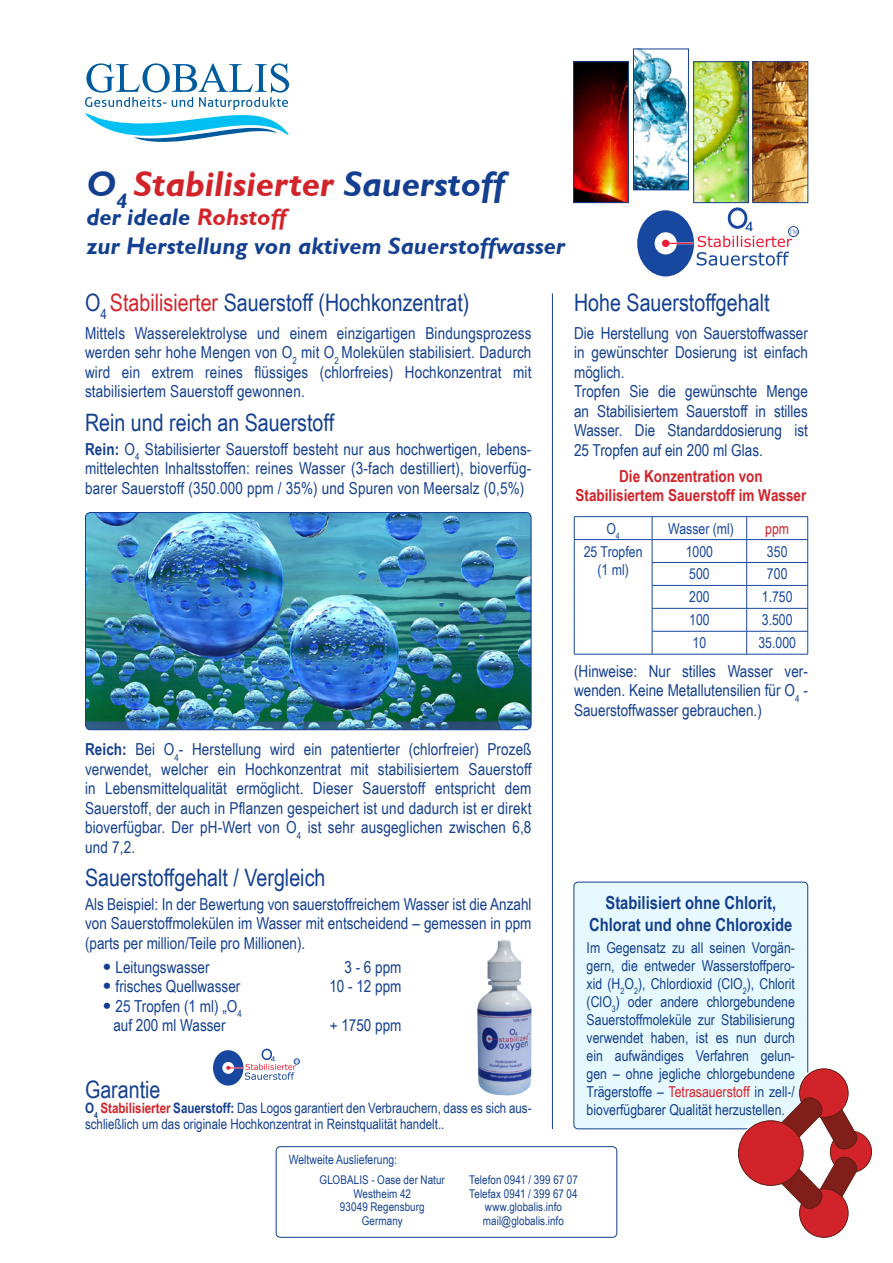
<style>
.page{position:relative;width:893px;height:1263px;background:#fff}
.page>*{position:absolute;margin:0;border:0;box-sizing:border-box;transform-origin:0 0}
.t1{font:italic 700 36px "Gill Sans";color:#d2232a}
.t2{font:24px "Arial Narrow";color:#143f90}
.t3{font:italic 700 24px/28.8px "Gill Sans";color:#143f90}
.t4{font:700 18px/21.6px "Arial Narrow";color:#143f90;text-align:center}
.t5{font:16.5px/19.5px "Arial Narrow";color:#143f90;text-align:justify}
.t6{font:700 16.5px/19.5px "Arial Narrow";color:#d2232a;text-align:center}
.t7{font:15px/18px "Arial Narrow";color:#143f90;text-align:justify}
.t8{font:15px/18px "Arial Narrow";color:#17479e;text-align:center}
.t9{font:15px "Arial Narrow";color:#d2232a}
.t10{font:14.25px/15.8px "Arial Narrow";color:#143f90}
.t11{font:12.75px "Arial Narrow";color:#17479e}
.t12{font:12px/13.5px "Arial Narrow";letter-spacing:.005em;color:#143f90;text-align:center}
.s1{color:#143f90}
.s2{color:#d2232a}
.s3{font-weight:700}
.s4{font-family:"Futura Std"}
.s5{font-weight:700;color:#d2232a}
</style>
<div class="page">
<div style="left:637px;top:210px;width:57px;height:66px;background:#17479e;border-radius:50%"></div>
<div style="left:655px;top:232px;width:22px;height:22px;background:#fff;border-radius:50%"></div>
<div style="left:662px;top:240px;width:7px;height:7px;background:#ed1b35;border-radius:50%"></div>
<svg style="left:664px;top:207px;width:134px;height:59px"></svg>
<div style="left:788px;top:226px;width:11px;height:11px;border:1px solid #17479e;border-radius:50%"></div>
<svg style="left:85px;top:63px;width:204px;height:79px"></svg>
<img style="left:635px;top:51px;width:51px;height:137px">
<div style="left:633px;top:49px;width:55px;height:141px;border:1px solid #143f90"></div>
<img style="left:575px;top:64px;width:52px;height:137px">
<div style="left:573px;top:62px;width:56px;height:141px;border:1px solid #143f90"></div>
<img style="left:696px;top:64px;width:51px;height:137px">
<div style="left:694px;top:62px;width:55px;height:141px;border:1px solid #143f90"></div>
<img style="left:755px;top:64px;width:51px;height:137px">
<div style="left:574px;top:882px;width:234px;height:247px;background:#e6f9fe;border-radius:4px"></div>
<div style="left:574px;top:882px;width:234px;height:247px;border:1px solid #143f90;border-radius:4px"></div>
<hr style="left:552px;top:293px;width:1px;height:836px;background:#143f90">
<div style="left:213px;top:1050px;width:30px;height:35px;background:#17479e;border-radius:50%"></div>
<svg style="left:222px;top:1062px;width:12px;height:12px"></svg>
<svg style="left:226px;top:1049px;width:73px;height:31px"></svg>
<img style="left:85px;top:512px;width:445px;height:218px">
<div style="left:85px;top:512px;width:447px;height:218px;border:1px solid #143f90;border-radius:5px"></div>
<img style="left:477px;top:935px;width:76px;height:166px">
<div style="left:276px;top:1146px;width:341px;height:91px;border:1px solid #143f90;border-radius:4px"></div>
<hr style="left:574px;top:516px;width:78px;height:1px;background:#17479e">
<hr style="left:652px;top:516px;width:95px;height:1px;background:#17479e">
<hr style="left:747px;top:516px;width:61px;height:1px;background:#17479e">
<hr style="left:574px;top:539px;width:78px;height:1px;background:#17479e">
<hr style="left:652px;top:539px;width:95px;height:1px;background:#17479e">
<hr style="left:747px;top:539px;width:61px;height:1px;background:#17479e">
<hr style="left:652px;top:562px;width:95px;height:1px;background:#17479e">
<hr style="left:747px;top:562px;width:61px;height:1px;background:#17479e">
<hr style="left:652px;top:585px;width:95px;height:1px;background:#17479e">
<hr style="left:747px;top:585px;width:61px;height:1px;background:#17479e">
<hr style="left:652px;top:608px;width:95px;height:1px;background:#17479e">
<hr style="left:747px;top:608px;width:61px;height:1px;background:#17479e">
<svg style="left:574px;top:517px;width:1px;height:137px"></svg>
<hr style="left:652px;top:631px;width:95px;height:1px;background:#17479e">
<svg style="left:652px;top:517px;width:1px;height:137px"></svg>
<hr style="left:747px;top:631px;width:61px;height:1px;background:#17479e">
<svg style="left:746px;top:517px;width:1px;height:137px"></svg>
<svg style="left:807px;top:517px;width:1px;height:137px"></svg>
<hr style="left:574px;top:654px;width:78px;height:1px;background:#17479e">
<hr style="left:652px;top:654px;width:95px;height:1px;background:#17479e">
<hr style="left:747px;top:654px;width:61px;height:1px;background:#17479e">
<svg style="left:802px;top:1070px;width:27px;height:26px"></svg>
<svg style="left:745px;top:1123px;width:27px;height:27px"></svg>
<div style="left:830px;top:1131px;width:42px;height:41px;background:#d2232a;border-radius:50%"></div>
<div style="left:830px;top:1131px;width:42px;height:41px;border:1px solid #5f1d14;border-radius:50%"></div>
<div style="left:800px;top:1189px;width:48px;height:48px;background:#d2232a;border-radius:50%"></div>
<div style="left:800px;top:1069px;width:48px;height:48px;background:#d2232a;border-radius:50%"></div>
<svg style="left:766px;top:1087px;width:92px;height:132px"></svg>
<div style="left:738px;top:1121px;width:65px;height:64px;background:#d2232a;border-radius:50%"></div>
<div style="left:738px;top:1120px;width:65px;height:65px;border:1px solid #5f1d14;border-radius:50%"></div>
<h1 class="t1" style="left:87px;top:164px;width:420px"><span class="s1">O</span><sub>4</sub> Stabilisierter <span class="s1">Sauerstoff</span></h1>
<h2 class="t3" style="left:87px;top:203px;width:480px">der ideale <span class="s2">Rohstoff<br></span>zur Herstellung von aktivem Sauerstoffwasser</h2>
<h2 class="t2" style="left:85px;top:289px;width:386px">O<sub>4</sub> <span class="s2">Stabilisierter</span> Sauerstoff (Hochkonzentrat)</h2>
<p class="t5" style="left:85px;top:323px;width:448px">Mittels Wasserelektrolyse und einem einzigartigen Bindungsprozess werden sehr hohe Mengen von O<sub>2</sub> mit O<sub>2</sub> Molekülen stabilisiert. Dadurch wird ein extrem reines flüssiges (chlorfreies) Hochkonzentrat mit stabilisiertem Sauerstoff gewonnen.</p>
<h2 class="t2" style="left:85px;top:409px;width:251px">Rein und reich an Sauerstoff</h2>
<p class="t5" style="left:85px;top:439px;width:448px"><span class="s3">Rein:</span> O<sub>4</sub> Stabilisierter Sauerstoff besteht nur aus hochwertigen, lebens&shy;mittelechten Inhaltsstoffen: reines Wasser (3-fach destilliert), bioverfüg&shy;barer Sauerstoff (350.000 ppm / 35%) und Spuren von Meersalz (0,5%)</p>
<p class="t5" style="left:85px;top:740px;width:448px"><span class="s3">Reich:</span> Bei O<sub>4</sub>- Herstellung wird ein patentierter (chlorfreier) Prozeß verwendet, welcher ein Hochkonzentrat mit stabilisiertem Sauerstoff in Lebensmittelqualität ermöglicht. Dieser Sauerstoff entspricht dem Sauerstoff, der auch in Pflanzen gespeichert ist und dadurch ist er direkt bioverfügbar. Der pH-Wert von O<sub>4</sub> ist sehr ausgeglichen zwischen 6,8 und 7,2.</p>
<h2 class="t2" style="left:85px;top:864px;width:242px">Sauerstoffgehalt / Vergleich</h2>
<p class="t5" style="left:85px;top:894px;width:448px">Als Beispiel: In der Bewertung von sauerstoffreichem Wasser ist die Anzahl von Sauerstoffmolekülen im Wasser mit entscheidend – gemessen in ppm (parts per million/Teile pro Millionen).</p>
<p class="t5" style="left:102px;top:957px;width:109px"><span class="s4">•</span> Leitungswasser</p>
<p class="t5" style="left:344px;top:957px;width:59px">3 - 6 ppm</p>
<p class="t5" style="left:102px;top:976px;width:140px"><span class="s4">•</span> frisches Quellwasser</p>
<p class="t5" style="left:329px;top:976px;width:74px">10 - 12 ppm</p>
<p class="t5" style="left:102px;top:996px;width:141px;text-align:center"><span class="s4">•</span> 25 Tropfen (1 ml) „O<sub>4 </sub>auf 200 ml Wasser</p>
<p class="t5" style="left:330px;top:1015px;width:73px">+ 1750 ppm</p>
<h2 class="t2" style="left:85px;top:1075px;width:77px">Garantie</h2>
<p class="t10" style="left:85px;top:1100px;width:448px"><span class="s3">O</span><sub>4</sub> <span class="s5">Stabilisierter</span> <span class="s3">Sauerstoff:</span> Das Logos garantiert den Verbrauchern, dass es sich aus&shy;schließlich um das originale Hochkonzentrat in Reinstqualität handelt..</p>
<p class="t11" style="left:289px;top:1152px;width:110px">Weltweite Auslieferung:</p>
<h2 class="t2" style="left:574px;top:289px;width:197px">Hohe Sauerstoffgehalt</h2>
<p class="t5" style="left:574px;top:323px;width:235px;text-align:left">Die Herstellung von Sauerstoffwasser in gewünschter Dosierung ist einfach möglich.<br>Tropfen Sie die gewünschte Menge an Stabilisiertem Sauerstoff in stilles<br>Wasser. Die Standarddosierung ist<br>25 Tropfen auf ein 200 ml Glas.</p>
<p class="t6" style="left:576px;top:465px;width:232px">Die Konzentration von<br>Stabilisiertem Sauerstoff im Wasser</p>
<p class="t8" style="left:606px;top:519px;width:15px">O<sub>4</sub></p>
<p class="t8" style="left:668px;top:519px;width:67px">Wasser (ml)</p>
<p class="t9" style="left:765px;top:520px;width:25px">ppm</p>
<p class="t8" style="left:584px;top:542px;width:60px">25 Tropfen (1 ml)</p>
<p class="t8" style="left:686px;top:542px;width:29px">1000</p>
<p class="t8" style="left:767px;top:542px;width:22px">350</p>
<p class="t8" style="left:689px;top:565px;width:22px">500</p>
<p class="t8" style="left:767px;top:565px;width:22px">700</p>
<p class="t8" style="left:689px;top:588px;width:22px">200</p>
<p class="t8" style="left:762px;top:588px;width:32px">1.750</p>
<p class="t8" style="left:689px;top:611px;width:22px">100</p>
<p class="t8" style="left:762px;top:611px;width:32px">3.500</p>
<p class="t8" style="left:693px;top:634px;width:15px">10</p>
<p class="t8" style="left:758px;top:634px;width:39px">35.000</p>
<p class="t5" style="left:574px;top:661px;width:235px">(Hinweise: Nur stilles Wasser ver&shy;wenden. Keine Metallutensilien für O<sub>4</sub> - Sauerstoffwasser gebrauchen.)</p>
<p class="t4" style="left:589px;top:891px;width:205px">Stabilisiert ohne Chlorit,<br>Chlorat und ohne Chloroxide</p>
<p class="t7" style="left:587px;top:938px;width:210px">Im Gegensatz zu all seinen Vorgän&shy;gern, die entweder Wasserstoffpero&shy;xid (H<sub>2</sub>O<sub>2</sub>), Chlordioxid (ClO<sub>2</sub>), Chlorit (ClO<sub>3</sub>) oder andere chlorgebundene Sauerstoffmoleküle zur Stabilisierung verwendet haben, ist es nun durch ein aufwändiges Verfahren gelun&shy;gen – ohne jegliche chlorgebundene Trägerstoffe – <span class="s2">Tetrasauerstoff</span> in zell-/ bioverfügbarer Qualität herzustellen.</p>
<p class="t12" style="left:319px;top:1173px;width:127px">GLOBALIS - Oase der Natur<br>Westheim 42<br>93049 Regensburg<br>Germany</p>
<p class="t12" style="left:469px;top:1173px;width:110px">Telefon 0941 / 399 67 07<br>Telefax 0941 / 399 67 04 www.globalis.info mail@globalis.info</p>
</div>
